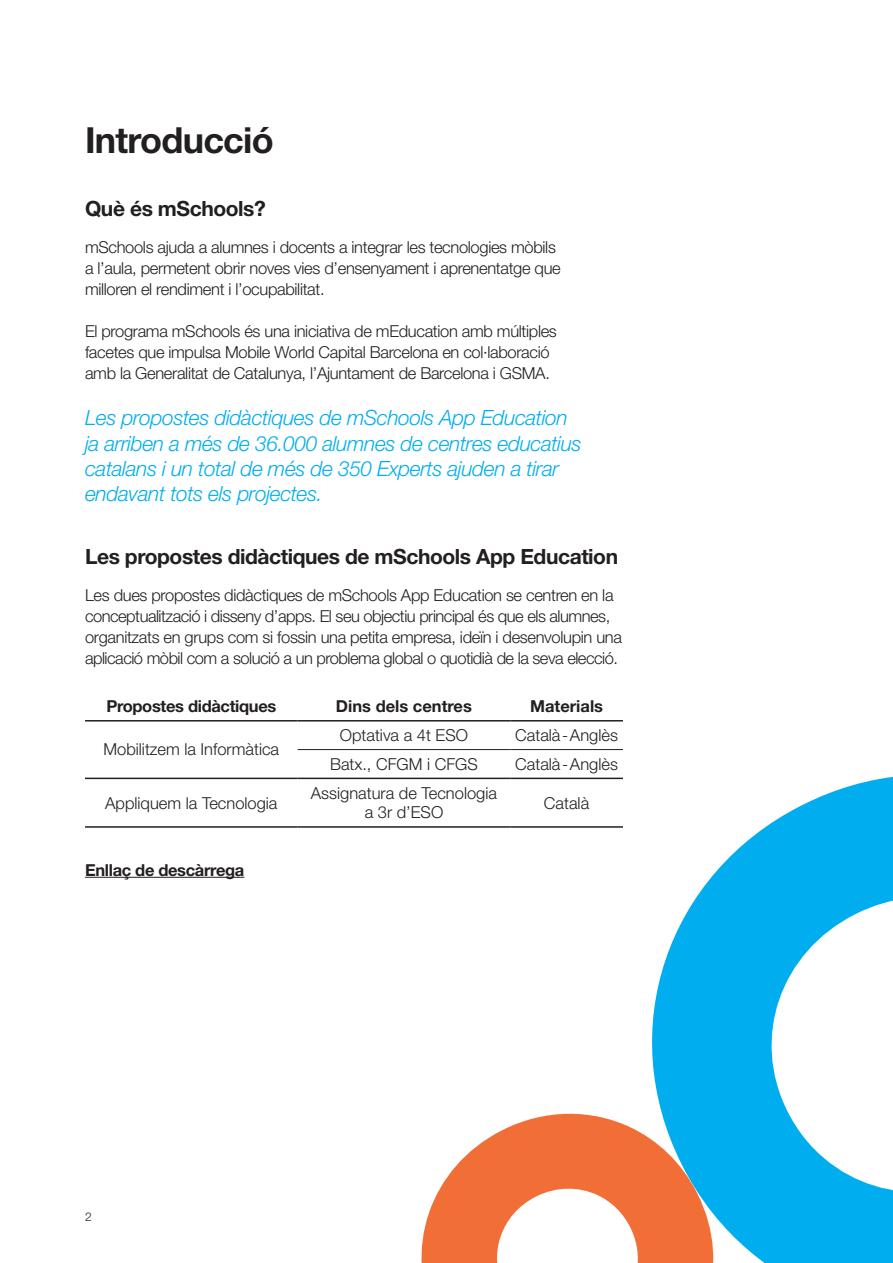
<style>
.page{position:relative;width:893px;height:1263px;background:#fff}
.page>*{position:absolute;margin:0;border:0;box-sizing:border-box;transform-origin:0 0}
.t1{font:700 36px "Helvetica Neue LT Std";letter-spacing:-.02em;color:#231f20}
.t2{font:italic 300 21px/25.2px "Helvetica Neue LT Std";letter-spacing:-.02em;color:#00aeef}
.t3{font:700 21px "Helvetica Neue LT Std";letter-spacing:-.02em;color:#231f20}
.t4{font:300 16.5px/21px "Helvetica Neue LT Std";letter-spacing:-.02em;color:#231f20}
.t5{font:300 16.5px/19.8px "Helvetica Neue LT Std";color:#231f20;text-align:center}
.t6{font:700 16.5px "Helvetica Neue LT Std";letter-spacing:-.02em;color:#231f20}
.t7{font:700 16.5px "Helvetica Neue LT Std";color:#231f20}
.t8{font:300 12px "Helvetica Neue LT Std";color:#231f20}
</style>
<div class="page">
<hr style="left:85px;top:720px;width:213px;height:1px;background:#231f20">
<hr style="left:298px;top:720px;width:212px;height:1px;background:#231f20">
<hr style="left:510px;top:720px;width:113px;height:1px;background:#231f20">
<hr style="left:298px;top:749px;width:212px;height:1px;background:#231f20">
<hr style="left:510px;top:749px;width:113px;height:1px;background:#231f20">
<hr style="left:298px;top:778px;width:212px;height:1px;background:#231f20">
<hr style="left:510px;top:778px;width:113px;height:1px;background:#231f20">
<hr style="left:85px;top:778px;width:213px;height:1px;background:#231f20">
<hr style="left:85px;top:826px;width:213px;height:2px;background:#231f20">
<hr style="left:298px;top:826px;width:212px;height:2px;background:#231f20">
<hr style="left:510px;top:826px;width:113px;height:2px;background:#231f20">
<svg style="left:613px;top:749px;width:280px;height:514px"></svg>
<svg style="left:421px;top:1109px;width:313px;height:154px;fill:#f26e37"></svg>
<hr style="left:85px;top:877px;width:159px;height:1px;background:#231f20">
<h1 class="t1" style="left:85px;top:118px;width:190px">Introducció</h1>
<p class="t3" style="left:85px;top:195px;width:182px">Què és mSchools?</p>
<p class="t4" style="left:85px;top:236px;width:477px">mSchools ajuda a alumnes i docents a integrar les tecnologies mòbils a l’aula, permetent obrir noves vies d’ensenyament i aprenentatge que milloren el rendiment i l’ocupabilitat.</p>
<p class="t4" style="left:85px;top:320px;width:473px">El programa mSchools és una iniciativa de mEducation amb múltiples facetes que impulsa Mobile World Capital Barcelona en col·laboració amb la Generalitat de Catalunya, l’Ajuntament de Barcelona i GSMA.</p>
<p class="t2" style="left:85px;top:405px;width:498px">Les propostes didàctiques de mSchools App Education ja arriben a més de 36.000 alumnes de centres educatius catalans i un total de més de 350 Experts ajuden a tirar endavant tots els projectes.</p>
<p class="t3" style="left:85px;top:543px;width:535px">Les propostes didàctiques de mSchools App Education</p>
<p class="t4" style="left:85px;top:584px;width:538px">Les dues propostes didàctiques de mSchools App Education se centren en la conceptualització i disseny d’apps. El seu objectiu principal és que els alumnes, organitzats en grups com si fossin una petita empresa, ideïn i desenvolupin una aplicació mòbil com a solució a un problema global o quotidià de la seva elecció.</p>
<p class="t6" style="left:106px;top:696px;width:171px">Propostes didàctiques</p>
<p class="t7" style="left:336px;top:696px;width:137px">Dins dels centres</p>
<p class="t7" style="left:530px;top:696px;width:74px">Materials</p>
<p class="t5" style="left:103px;top:739px;width:177px">Mobilitzem la Informàtica</p>
<p class="t5" style="left:340px;top:725px;width:130px">Optativa a 4t ESO</p>
<p class="t5" style="left:515px;top:725px;width:104px">Català-Anglès</p>
<p class="t5" style="left:330px;top:754px;width:149px">Batx., CFGM i CFGS</p>
<p class="t5" style="left:515px;top:754px;width:104px">Català-Anglès</p>
<p class="t5" style="left:105px;top:792px;width:174px">Appliquem la Tecnologia</p>
<p class="t5" style="left:311px;top:782px;width:188px">Assignatura de Tecnologia a 3r d’ESO</p>
<p class="t4" style="left:544px;top:792px;width:47px">Català</p>
<p class="t6" style="left:85px;top:859px;width:161px">Enllaç de descàrrega</p>
<p class="t8" style="left:85px;top:1209px;width:8px">2</p>
</div>
